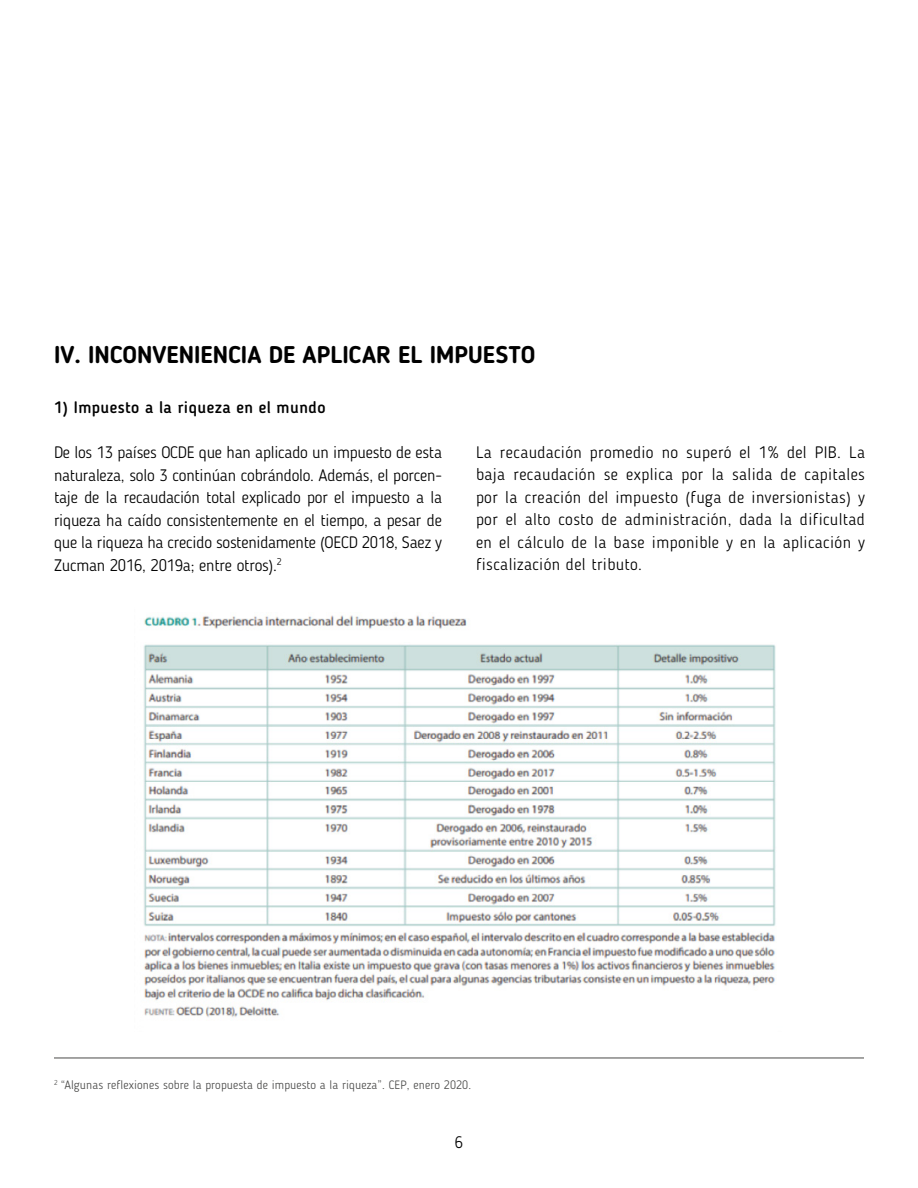
<style>
.page{position:relative;width:918px;height:1188px;background:#fff}
.page>*{position:absolute;margin:0;border:0;box-sizing:border-box;transform-origin:0 0}
.t1{font:700 24px "Blogger Sans";color:#000}
.t2{font:300 16.5px/22.5px "Blogger Sans";letter-spacing:.005em;color:#000;text-align:justify}
.t3{font:500 16.5px "Blogger Sans";letter-spacing:.025em;color:#000}
.t4{font:300 12px "Blogger Sans";letter-spacing:.01em;color:#4a4a49}
</style>
<div class="page">
<img style="left:143px;top:615px;width:633px;height:402px">
<hr style="left:54px;top:1058px;width:810px;height:1px;background:#4a4a49">
<h1 class="t1" style="left:54px;top:340px;width:483px">IV. INCONVENIENCIA DE APLICAR EL IMPUESTO</h1>
<p class="t3" style="left:54px;top:397px;width:273px">1) Impuesto a la riqueza en el mundo</p>
<p class="t2" style="left:54px;top:441px;width:389px">De los 13 países OCDE que han aplicado un impuesto de esta naturaleza, solo 3 continúan cobrándolo. Además, el porcen&shy;taje de la recaudación total explicado por el impuesto a la riqueza ha caído consistentemente en el tiempo, a pesar de que la riqueza ha crecido sostenidamente (OECD 2018, Saez y Zucman 2016, 2019a; entre otros).<sup>2</sup></p>
<p class="t2" style="left:476px;top:441px;width:391px">La recaudación promedio no superó el 1% del PIB. La baja recaudación se explica por la salida de capitales por la creación del impuesto (fuga de inversionistas) y por el alto costo de administración, dada la dificultad en el cálculo de la base imponible y en la aplicación y fiscalización del tributo.</p>
<p class="t4" style="left:54px;top:1078px;width:419px"><sup>2</sup> “Algunas reflexiones sobre la propuesta de impuesto a la riqueza”. CEP, enero 2020.</p>
<p class="t2" style="left:455px;top:1131px;width:10px">6</p>
</div>
